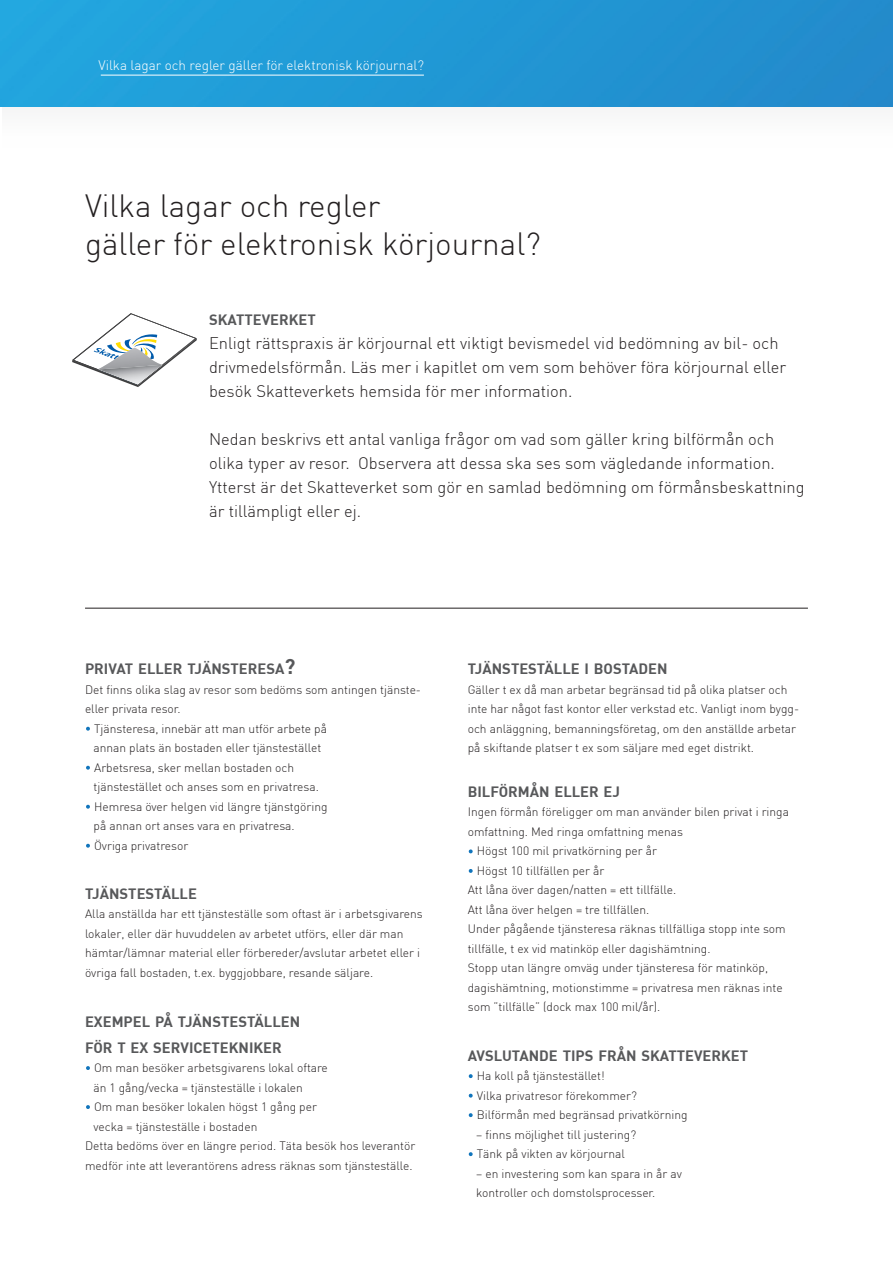
<style>
.page{position:relative;width:893px;height:1263px;background:#fff}
.page>*{position:absolute;margin:0;border:0;box-sizing:border-box;transform-origin:0 0}
.rubrstor{font:300 31.5px "DIN";color:#231f20}
.text_utan_drop{font:300 16.5px/24px "DIN";color:#231f20}
.mellanrubrik{font:700 14.7px "DIN";color:#57585a}
.textvit{font:300 13.5px "DIN";color:#fff}
.litentext{font:300 12px/19.5px "DIN";color:#231f20}
.s1{font-size:21px}
.s2{font-weight:700;color:#fff}
</style>
<div class="page">
<hr style="left:85px;top:608px;width:723px;height:1px;background:#231f20">
<svg style="left:72px;top:313px;width:125px;height:74px"></svg>
<img style="left:99px;top:365px;width:63px;height:19px">
<div style="left:2px;top:24px;width:891px;height:124px;background:#fbfbfb"></div>
<img style="left:0;top:0;width:893px;height:106px">
<hr style="left:101px;top:75px;width:323px;height:1px;background:#fff">
<p class="textvit" style="left:99px;top:57px;width:327px">Vilka lagar och regler gäller för elektronisk körjournal?</p>
<p class="rubrstor" style="left:85px;top:186px;width:297px">Vilka lagar och regler</p>
<p class="rubrstor" style="left:85px;top:224px;width:457px">gäller för elektronisk körjournal?</p>
<p class="mellanrubrik" style="left:209px;top:310px;width:108px">SKATTEVERKET</p>
<p class="text_utan_drop" style="left:209px;top:331px;width:579px">Enligt rättspraxis är körjournal ett viktigt bevismedel vid bedömning av bil- och drivmedelsförmån. Läs mer i kapitlet om vem som behöver föra körjournal eller besök Skatteverkets hemsida för mer information.</p>
<p class="text_utan_drop" style="left:209px;top:427px;width:597px">Nedan beskrivs ett antal vanliga frågor om vad som gäller kring bilförmån och olika typer av resor. Observera att dessa ska ses som vägledande information.<br>Ytterst är det Skatteverket som gör en samlad bedömning om förmånsbeskattning är tillämpligt eller ej.</p>
<p class="mellanrubrik" style="left:85px;top:659px;width:212px">PRIVAT ELLER TJÄNSTERESA<span class="s1">?</span></p>
<p class="litentext" style="left:85px;top:679px;width:338px">Det finns olika slag av resor som bedöms som antingen tjänste&shy;eller privata resor.</p>
<p class="litentext" style="left:85px;top:718px;width:243px;text-align:center"><span class="s2">•</span> Tjänsteresa, innebär att man utför arbete på annan plats än bostaden eller tjänstestället</p>
<p class="litentext" style="left:94px;top:757px;width:227px;text-indent:-9px"><span class="s2">•</span> Arbetsresa, sker mellan bostaden och tjänstestället och anses som en privatresa.</p>
<p class="litentext" style="left:94px;top:796px;width:236px;text-indent:-9px"><span class="s2">•</span> Hemresa över helgen vid längre tjänstgöring på annan ort anses vara en privatresa.</p>
<p class="litentext" style="left:85px;top:835px;width:105px"><span class="s2">•</span> Övriga privatresor</p>
<p class="mellanrubrik" style="left:85px;top:884px;width:113px">TJÄNSTESTÄLLE</p>
<p class="litentext" style="left:85px;top:904px;width:339px">Alla anställda har ett tjänsteställe som oftast är i arbetsgivarens lokaler, eller där huvuddelen av arbetet utförs, eller där man hämtar/lämnar material eller förbereder/avslutar arbetet eller i övriga fall bostaden, t.ex. byggjobbare, resande säljare.</p>
<p class="mellanrubrik" style="left:85px;top:1012px;width:217px">EXEMPEL PÅ TJÄNSTESTÄLLEN</p>
<p class="mellanrubrik" style="left:85px;top:1037px;width:198px">FÖR T EX SERVICETEKNIKER</p>
<p class="litentext" style="left:94px;top:1058px;width:236px;text-indent:-9px"><span class="s2">•</span> Om man besöker arbetsgivarens lokal oftare än 1 gång/vecka = tjänsteställe i lokalen</p>
<p class="litentext" style="left:94px;top:1097px;width:225px;text-indent:-9px"><span class="s2">•</span> Om man besöker lokalen högst 1 gång per vecka = tjänsteställe i bostaden</p>
<p class="litentext" style="left:85px;top:1136px;width:332px">Detta bedöms över en längre period. Täta besök hos leverantör medför inte att leverantörens adress räknas som tjänsteställe.</p>
<p class="mellanrubrik" style="left:468px;top:659px;width:201px">TJÄNSTESTÄLLE I BOSTADEN</p>
<p class="litentext" style="left:468px;top:679px;width:333px">Gäller t ex då man arbetar begränsad tid på olika platser och inte har något fast kontor eller verkstad etc. Vanligt inom bygg&shy;och anläggning, bemanningsföretag, om den anställde arbetar på skiftande platser t ex som säljare med eget distrikt.</p>
<p class="mellanrubrik" style="left:468px;top:782px;width:154px">BILFÖRMÅN ELLER EJ</p>
<p class="litentext" style="left:468px;top:802px;width:323px">Ingen förmån föreligger om man använder bilen privat i ringa omfattning. Med ringa omfattning menas</p>
<p class="litentext" style="left:468px;top:841px;width:191px"><span class="s2">•</span> Högst 100 mil privatkörning per år</p>
<p class="litentext" style="left:468px;top:861px;width:138px"><span class="s2">•</span> Högst 10 tillfällen per år</p>
<p class="litentext" style="left:468px;top:880px;width:210px">Att låna över dagen/natten = ett tillfälle.</p>
<p class="litentext" style="left:468px;top:900px;width:183px">Att låna över helgen = tre tillfällen.</p>
<p class="litentext" style="left:468px;top:919px;width:320px">Under pågående tjänsteresa räknas tillfälliga stopp inte som tillfälle, t ex vid matinköp eller dagishämtning.</p>
<p class="litentext" style="left:468px;top:958px;width:316px">Stopp utan längre omväg under tjänsteresa för matinköp, dagishämtning, motionstimme = privatresa men räknas inte som ”tillfälle” (dock max 100 mil/år).</p>
<p class="mellanrubrik" style="left:468px;top:1046px;width:282px">AVSLUTANDE TIPS FRÅN SKATTEVERKET</p>
<p class="litentext" style="left:468px;top:1066px;width:139px"><span class="s2">•</span> Ha koll på tjänstestället!</p>
<p class="litentext" style="left:468px;top:1085px;width:171px"><span class="s2">•</span> Vilka privatresor förekommer?</p>
<p class="litentext" style="left:468px;top:1105px;width:221px"><span class="s2">•</span> Bilförmån med begränsad privatkörning</p>
<p class="litentext" style="left:476px;top:1124px;width:161px">– finns möjlighet till justering?</p>
<p class="litentext" style="left:468px;top:1144px;width:159px"><span class="s2">•</span> Tänk på vikten av körjournal</p>
<p class="litentext" style="left:476px;top:1163px;width:207px">– en investering som kan spara in år av kontroller och domstolsprocesser.</p>
</div>
